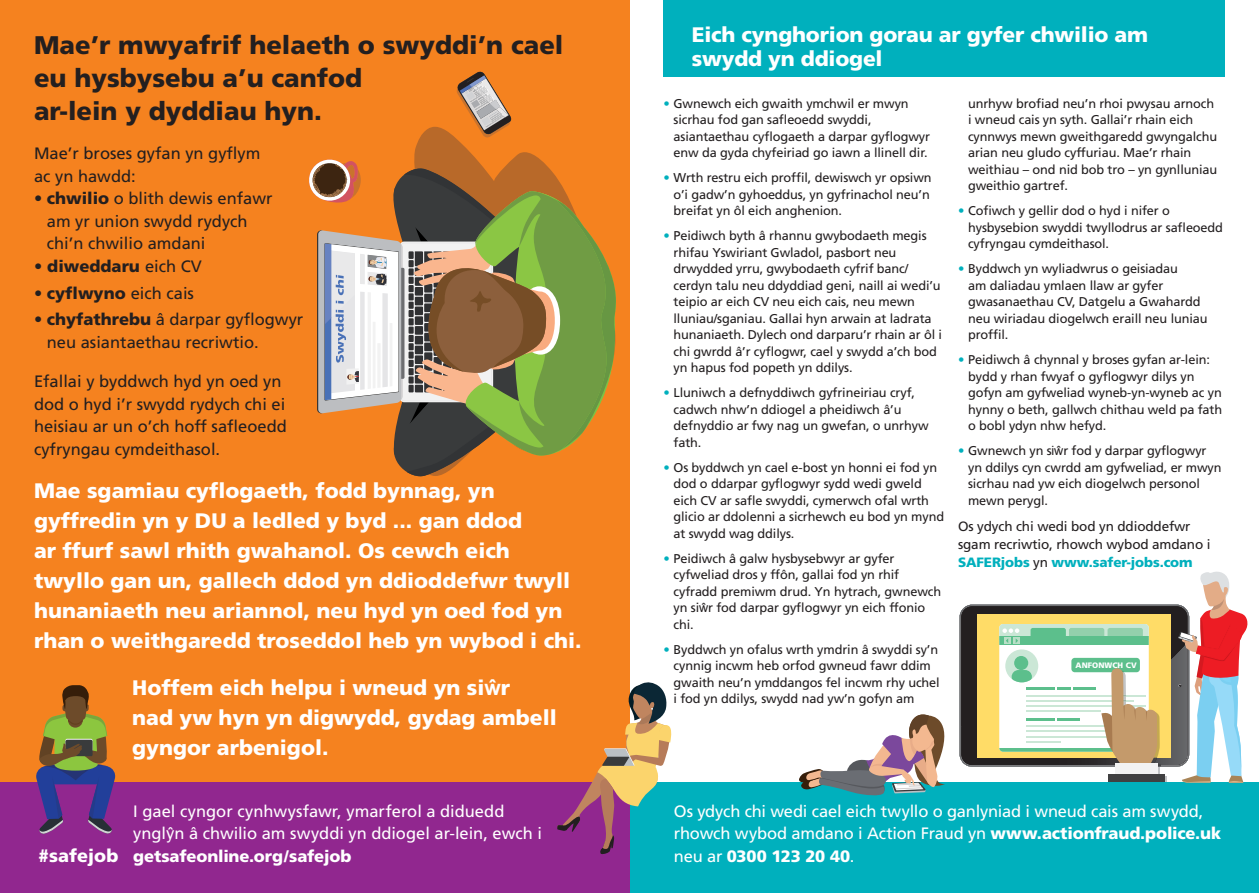
<style>
.page{position:relative;width:1259px;height:893px;background:#fff}
.page>*{position:absolute;margin:0;border:0;box-sizing:border-box;transform-origin:0 0}
.t1{font:900 25.5px/33px "Frutiger";color:#231f20}
.t2{font:900 21px/30px "Frutiger";color:#fff}
.t3{font:900 18px "Frutiger";color:#fff}
.t4{font:16.5px/22.5px "Frutiger";color:#231f20}
.t5{font:16.5px/22.5px "Frutiger";letter-spacing:-.005em;color:#fff}
.t6{font:900 16.5px "Frutiger";letter-spacing:-.01em;color:#fff}
.t7{font:900 16.5px "Frutiger";color:#231f20}
.t8{font:13.5px/18px "Frutiger";letter-spacing:-.01em;color:#231f20}
.t9{font:12.75px/16.5px "Frutiger";letter-spacing:-.01em;color:#231f20}
.t10{font:900 7.8px "Frutiger";color:#fff}
.s1{font-weight:900}
.s2{font-weight:400}
.s3{font-family:"Arial";font-weight:700}
.s4{font-weight:900;color:#00b0bd}
.s5{font-family:"Arial"}
</style>
<div class="page">
<div style="left:0;top:0;width:629px;height:893px;background:#f5821f"></div>
<div style="left:629px;top:782px;width:630px;height:111px;background:#00b0bd"></div>
<div style="left:663px;top:0;width:562px;height:77px;background:#00b0bd"></div>
<div style="left:0;top:782px;width:629px;height:111px;background:#91278f"></div>
<svg style="left:414px;top:127px;width:123px;height:30px"></svg>
<svg style="left:457px;top:71px;width:55px;height:66px"></svg>
<svg style="left:309px;top:157px;width:307px;height:320px"></svg>
<svg style="left:36px;top:685px;width:80px;height:149px"></svg>
<svg style="left:799px;top:714px;width:146px;height:82px"></svg>
<svg style="left:961px;top:571px;width:287px;height:212px"></svg>
<svg style="left:557px;top:681px;width:114px;height:174px"></svg>
<h1 class="t1" style="left:34px;top:30px;width:531px">Mae’r mwyafrif helaeth o swyddi’n cael</h1>
<h1 class="t1" style="left:34px;top:63px;width:330px">eu hysbysebu a’u canfod ar-lein y dyddiau hyn.</h1>
<p class="t4" style="left:34px;top:144px;width:228px">Mae’r broses gyfan yn gyflym ac yn hawdd:</p>
<p class="t4" style="left:47px;top:189px;width:227px;text-indent:-13px">• <span class="s1">chwilio</span> o blith dewis enfawr am yr union swydd rydych chi’n chwilio amdani</p>
<p class="t7" style="left:34px;top:259px;width:169px"><span class="s2">•</span> diweddaru <span class="s2">eich CV</span></p>
<p class="t4" style="left:34px;top:283px;width:162px">• <span class="s1">cyflwyno</span> eich cais</p>
<p class="t4" style="left:47px;top:310px;width:258px;text-indent:-13px">• <span class="s1">chyfathrebu</span> â darpar gyflogwyr neu asiantaethau recriwtio.</p>
<p class="t4" style="left:34px;top:372px;width:254px">Efallai y byddwch hyd yn oed yn dod o hyd i’r swydd rydych chi ei heisiau ar un o’ch hoff safleoedd cyfryngau cymdeithasol.</p>
<p class="t2" style="left:34px;top:477px;width:549px">Mae sgamiau cyflogaeth, fodd bynnag, yn gyffredin yn y DU a ledled y byd ... gan ddod<br>ar ffurf sawl rhith gwahanol. Os cewch eich twyllo gan un, gallech ddod yn ddioddefwr twyll hunaniaeth neu ariannol, neu hyd yn oed fod yn rhan o weithgaredd troseddol heb yn wybod i chi.</p>
<h2 class="t2" style="left:132px;top:674px;width:426px">Hoffem eich helpu i wneud yn si<span class="s3">ŵ</span>r<br>nad yw hyn yn digwydd, gydag ambell gyngor arbenigol.</h2>
<h2 class="t2" style="left:692px;top:21px;width:458px">Eich cynghorion gorau ar gyfer chwilio am</h2>
<h2 class="t2" style="left:692px;top:45px;width:192px">swydd yn ddiogel</h2>
<p class="t9" style="left:673px;top:96px;width:258px;text-indent:-10px"><span class="s4">•</span> Gwnewch eich gwaith ymchwil er mwyn sicrhau fod gan safleoedd swyddi, asiantaethau cyflogaeth a darpar gyflogwyr enw da gyda chyfeiriad go iawn a llinell dir.</p>
<p class="t9" style="left:673px;top:171px;width:260px;text-indent:-10px"><span class="s4">•</span> Wrth restru eich proffil, dewiswch yr opsiwn o’i gadw’n gyhoeddus, yn gyfrinachol neu’n breifat yn ôl eich anghenion.</p>
<p class="t9" style="left:673px;top:229px;width:270px;text-indent:-10px"><span class="s4">•</span> Peidiwch byth â rhannu gwybodaeth megis rhifau Yswiriant Gwladol, pasbort neu drwydded yrru, gwybodaeth cyfrif banc/ cerdyn talu neu ddyddiad geni, naill ai wedi’u teipio ar eich CV neu eich cais, neu mewn lluniau/sganiau. Gallai hyn arwain at ladrata hunaniaeth. Dylech ond darparu’r rhain ar ôl i chi gwrdd â’r cyflogwr, cael y swydd a’ch bod yn hapus fod popeth yn ddilys.</p>
<p class="t9" style="left:673px;top:386px;width:257px;text-indent:-10px"><span class="s4">•</span> Lluniwch a defnyddiwch gyfrineiriau cryf, cadwch nhw’n ddiogel a pheidiwch â’u defnyddio ar fwy nag un gwefan, o unrhyw fath.</p>
<p class="t9" style="left:673px;top:460px;width:272px;text-indent:-10px"><span class="s4">•</span> Os byddwch yn cael e-bost yn honni ei fod yn dod o ddarpar gyflogwyr sydd wedi gweld eich CV ar safle swyddi, cymerwch ofal wrth glicio ar ddolenni a sicrhewch eu bod yn mynd at swydd wag ddilys.</p>
<p class="t9" style="left:673px;top:551px;width:269px;text-indent:-10px"><span class="s4">•</span> Peidiwch â galw hysbysebwyr ar gyfer cyfweliad dros y ffôn, gallai fod yn rhif cyfradd premiwm drud. Yn hytrach, gwnewch yn si<span class="s5">ŵ</span>r fod darpar gyflogwyr yn eich ffonio chi.</p>
<p class="t9" style="left:673px;top:642px;width:268px;text-indent:-10px"><span class="s4">•</span> Byddwch yn ofalus wrth ymdrin â swyddi sy’n cynnig incwm heb orfod gwneud fawr ddim gwaith neu’n ymddangos fel incwm rhy uchel i fod yn ddilys, swydd nad yw’n gofyn am</p>
<p class="t9" style="left:968px;top:96px;width:251px">unrhyw brofiad neu’n rhoi pwysau arnoch i wneud cais yn syth. Gallai’r rhain eich cynnwys mewn gweithgaredd gwyngalchu arian neu gludo cyffuriau. Mae’r rhain weithiau – ond nid bob tro – yn gynlluniau gweithio gartref.</p>
<p class="t9" style="left:968px;top:204px;width:256px;text-indent:-10px"><span class="s4">•</span> Cofiwch y gellir dod o hyd i nifer o hysbysebion swyddi twyllodrus ar safleoedd cyfryngau cymdeithasol.</p>
<p class="t9" style="left:968px;top:262px;width:241px;text-indent:-10px"><span class="s4">•</span> Byddwch yn wyliadwrus o geisiadau<br>am daliadau ymlaen llaw ar gyfer gwasanaethau CV, Datgelu a Gwahardd neu wiriadau diogelwch eraill neu luniau proffil.</p>
<p class="t9" style="left:968px;top:353px;width:256px;text-indent:-10px"><span class="s4">•</span> Peidiwch â chynnal y broses gyfan ar-lein: bydd y rhan fwyaf o gyflogwyr dilys yn gofyn am gyfweliad wyneb-yn-wyneb ac yn hynny o beth, gallwch chithau weld pa fath o bobl ydyn nhw hefyd.</p>
<p class="t9" style="left:968px;top:444px;width:255px;text-indent:-10px"><span class="s4">•</span> Gwnewch yn s<span class="s5">iŵ</span>r fod y darpar gyflogwyr yn ddilys cyn cwrdd am gyfweliad, er mwyn sicrhau nad yw eich diogelwch personol mewn perygl.</p>
<p class="t8" style="left:958px;top:519px;width:254px">Os ydych chi wedi bod yn ddioddefwr sgam recriwtio, rhowch wybod amdano i<br><span class="s4">SAFERjobs</span> yn <span class="s4">www.safer-jobs.com</span></p>
<p class="t10" style="left:1075px;top:662px;width:63px">ANFONWCH CV</p>
<p class="t5" style="left:133px;top:801px;width:410px">I gael cyngor cynhwysfawr, ymarferol a diduedd yngl<span class="s5">ŷ</span>n â chwilio am swyddi yn ddiogel ar-lein, ewch i <span class="s1">getsafeonline.org/safejob</span></p>
<p class="t5" style="left:674px;top:801px;width:549px">Os ydych chi wedi cael eich twyllo o ganlyniad i wneud cais am swydd, rhowch wybod amdano i Action Fraud yn <span class="s1">www.actionfraud.police.uk</span></p>
<h3 class="t3" style="left:38px;top:849px;width:82px">#safejob</h3>
<p class="t6" style="left:674px;top:849px;width:182px"><span class="s2">neu ar</span> 0300 123 20 40<span class="s2">.</span></p>
</div>
